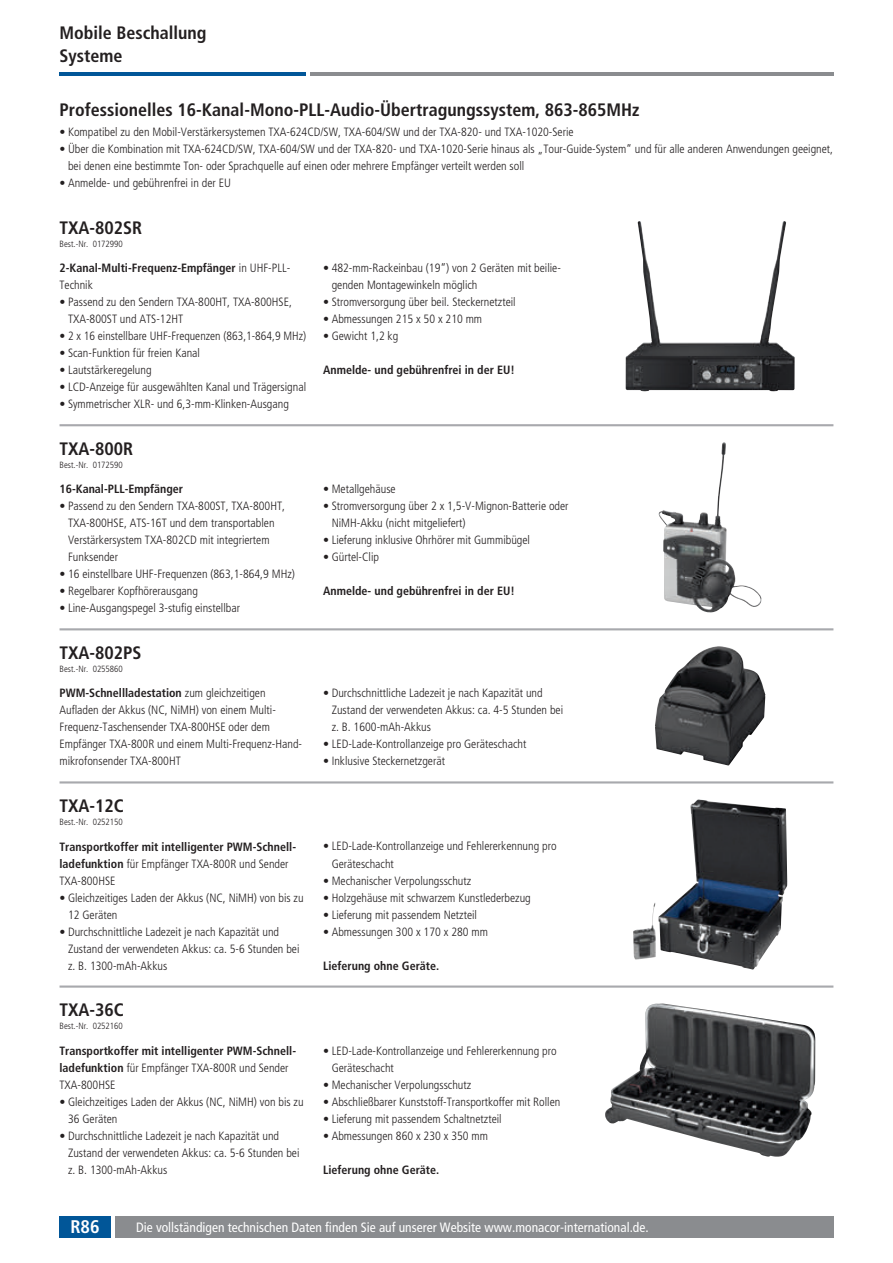
<style>
.page{position:relative;width:893px;height:1263px;background:#fff}
.page>*{position:absolute;margin:0;border:0;box-sizing:border-box;transform-origin:0 0}
.t1{font:700 condensed 18.3px "Frutiger LT Pro";color:#fff}
.t2{font:700 condensed 18px/22.5px "Frutiger LT Pro";color:#231f20}
.t3{font:condensed 13.5px "Frutiger LT Pro";color:#fff}
.t4{font:300 condensed 12px/17px "Frutiger LT Pro";color:#231f20}
.t5{font:700 condensed 12px/17px "Frutiger LT Pro";color:#231f20}
.t6{font:300 condensed 9px "Frutiger LT Pro";color:#231f20}
.s1{font-weight:300}
.s2{font-weight:700}
</style>
<div class="page">
<div style="left:60px;top:1216px;width:51px;height:21px;background:#015698"></div>
<div style="left:115px;top:1216px;width:718px;height:21px;background:#8a8c8f"></div>
<hr style="left:60px;top:72px;width:246px;height:3px;background:#015698">
<hr style="left:310px;top:72px;width:523px;height:3px;background:#8a8c8f">
<img style="left:626px;top:221px;width:169px;height:170px">
<img style="left:659px;top:442px;width:103px;height:170px">
<hr style="left:60px;top:424px;width:773px;height:2px;background:#a8a9ad">
<img style="left:655px;top:646px;width:110px;height:119px">
<hr style="left:60px;top:628px;width:773px;height:2px;background:#a8a9ad">
<img style="left:658px;top:799px;width:129px;height:170px">
<hr style="left:60px;top:781px;width:773px;height:2px;background:#a8a9ad">
<img style="left:605px;top:1003px;width:210px;height:154px">
<hr style="left:60px;top:985px;width:773px;height:3px;background:#a8a9ad">
<h2 class="t2" style="left:60px;top:22px;width:149px">Mobile Beschallung<br>Systeme</h2>
<h2 class="t2" style="left:60px;top:98px;width:582px">Professionelles 16-Kanal-Mono-PLL-Audio-Übertragungssystem, 863-865MHz</h2>
<p class="t4" style="left:60px;top:124px;width:516px">• Kompatibel zu den Mobil-Verstärkersystemen TXA‑624CD/SW, TXA‑604/SW und der TXA‑820- und TXA‑1020-Serie</p>
<p class="t4" style="left:68px;top:141px;width:767px;text-indent:-9px">• Über die Kombination mit TXA‑624CD/SW, TXA‑604/SW und der TXA‑820- und TXA‑1020-Serie hinaus als „Tour-Guide-System“ und für alle anderen Anwendungen geeignet, bei denen eine bestimmte Ton- oder Sprachquelle auf einen oder mehrere Empfänger verteilt werden soll</p>
<p class="t4" style="left:60px;top:175px;width:173px">• Anmelde- und gebührenfrei in der EU</p>
<h2 class="t2" style="left:60px;top:216px;width:84px">TXA-802SR</h2>
<p class="t6" style="left:60px;top:238px;width:65px">Best.-Nr. 0172990</p>
<p class="t5" style="left:60px;top:260px;width:232px">2-Kanal-Multi-Frequenz-Empfänger <span class="s1">in UHF-PLL-<br>Technik</span></p>
<p class="t4" style="left:68px;top:294px;width:225px;text-indent:-9px">• Passend zu den Sendern TXA‑800HT, TXA‑800HSE,<br>TXA‑800ST und ATS‑12HT</p>
<p class="t4" style="left:60px;top:328px;width:248px">• 2 x 16 einstellbare UHF-Frequenzen (863,1-864,9 MHz)</p>
<p class="t4" style="left:60px;top:345px;width:142px">• Scan-Funktion für freien Kanal</p>
<p class="t4" style="left:60px;top:362px;width:94px">• Lautstärkeregelung</p>
<p class="t4" style="left:60px;top:379px;width:248px">• LCD-Anzeige für ausgewählten Kanal und Trägersignal</p>
<p class="t4" style="left:60px;top:396px;width:231px">• Symmetrischer XLR- und 6,3-mm-Klinken-Ausgang</p>
<p class="t4" style="left:332px;top:260px;width:231px;text-indent:-9px">• 482-mm-Rackeinbau (19“) von 2 Geräten mit beilie&shy;genden Montagewinkeln möglich</p>
<p class="t4" style="left:323px;top:294px;width:194px">• Stromversorgung über beil. Steckernetzteil</p>
<p class="t4" style="left:323px;top:311px;width:161px">• Abmessungen 215 x 50 x 210 mm</p>
<p class="t4" style="left:323px;top:328px;width:77px">• Gewicht 1,2 kg</p>
<p class="t5" style="left:323px;top:362px;width:193px">Anmelde- und gebührenfrei in der EU!</p>
<h2 class="t2" style="left:60px;top:437px;width:75px">TXA-800R</h2>
<p class="t6" style="left:60px;top:459px;width:65px">Best.-Nr. 0172590</p>
<p class="t5" style="left:60px;top:481px;width:125px">16-Kanal-PLL-Empfänger</p>
<p class="t4" style="left:68px;top:498px;width:218px;text-indent:-9px">• Passend zu den Sendern TXA‑800ST, TXA‑800HT, TXA‑800HSE, ATS‑16T und dem transportablen Verstärkersystem TXA‑802CD mit integriertem Funksender</p>
<p class="t4" style="left:60px;top:566px;width:237px">• 16 einstellbare UHF-Frequenzen (863,1-864,9 MHz)</p>
<p class="t4" style="left:60px;top:583px;width:140px">• Regelbarer Kopfhörerausgang</p>
<p class="t4" style="left:60px;top:600px;width:182px">• Line-Ausgangspegel 3-stufig einstellbar</p>
<p class="t4" style="left:323px;top:481px;width:74px">• Metallgehäuse</p>
<p class="t4" style="left:332px;top:498px;width:238px;text-indent:-9px">• Stromversorgung über 2 x 1,5-V-Mignon-Batterie oder<br>NiMH-Akku (nicht mitgeliefert)</p>
<p class="t4" style="left:323px;top:532px;width:208px">• Lieferung inklusive Ohrhörer mit Gummibügel</p>
<p class="t4" style="left:323px;top:549px;width:57px">• Gürtel-Clip</p>
<p class="t5" style="left:323px;top:583px;width:193px">Anmelde- und gebührenfrei in der EU!</p>
<h2 class="t2" style="left:60px;top:642px;width:84px">TXA-802PS</h2>
<p class="t6" style="left:60px;top:663px;width:65px">Best.-Nr. 0255860</p>
<p class="t4" style="left:60px;top:685px;width:244px"><span class="s2">PWM-Schnellladestation</span> zum gleichzeitigen Aufladen der Akkus (NC, NiMH) von einem Multi-Frequenz-Taschensender TXA‑800HSE oder dem Empfänger TXA‑800R und einem Multi-Frequenz-Hand&shy;mikrofonsender TXA‑800HT</p>
<p class="t4" style="left:332px;top:685px;width:233px;text-indent:-9px">• Durchschnittliche Ladezeit je nach Kapazität und<br>Zustand der verwendeten Akkus: ca. 4-5 Stunden bei z. B. 1600-mAh-Akkus</p>
<p class="t4" style="left:323px;top:736px;width:205px">• LED-Lade-Kontrollanzeige pro Geräteschacht</p>
<p class="t4" style="left:323px;top:753px;width:123px">• Inklusive Steckernetzgerät</p>
<h2 class="t2" style="left:60px;top:795px;width:66px">TXA-12C</h2>
<p class="t6" style="left:60px;top:817px;width:65px">Best.-Nr. 0252150</p>
<p class="t5" style="left:60px;top:838px;width:238px">Transportkoffer mit intelligenter PWM-Schnell&shy;ladefunktion <span class="s1">für Empfänger TXA‑800R und Sender<br>TXA‑800HSE</span></p>
<p class="t4" style="left:68px;top:889px;width:237px;text-indent:-9px">• Gleichzeitiges Laden der Akkus (NC, NiMH) von bis zu<br>12 Geräten</p>
<p class="t4" style="left:68px;top:923px;width:233px;text-indent:-9px">• Durchschnittliche Ladezeit je nach Kapazität und<br>Zustand der verwendeten Akkus: ca. 5-6 Stunden bei z. B. 1300-mAh-Akkus</p>
<h2 class="t2" style="left:60px;top:999px;width:66px">TXA-36C</h2>
<p class="t6" style="left:60px;top:1021px;width:65px">Best.-Nr. 0252160</p>
<p class="t5" style="left:60px;top:1042px;width:238px">Transportkoffer mit intelligenter PWM-Schnell&shy;ladefunktion <span class="s1">für Empfänger TXA‑800R und Sender<br>TXA‑800HSE</span></p>
<p class="t4" style="left:68px;top:1093px;width:237px;text-indent:-9px">• Gleichzeitiges Laden der Akkus (NC, NiMH) von bis zu<br>36 Geräten</p>
<p class="t4" style="left:68px;top:1127px;width:233px;text-indent:-9px">• Durchschnittliche Ladezeit je nach Kapazität und<br>Zustand der verwendeten Akkus: ca. 5-6 Stunden bei z. B. 1300-mAh-Akkus</p>
<p class="t4" style="left:332px;top:838px;width:226px;text-indent:-9px">• LED-Lade-Kontrollanzeige und Fehlererkennung pro<br>Geräteschacht</p>
<p class="t4" style="left:323px;top:872px;width:150px">• Mechanischer Verpolungsschutz</p>
<p class="t4" style="left:323px;top:889px;width:209px">• Holzgehäuse mit schwarzem Kunstlederbezug</p>
<p class="t4" style="left:323px;top:906px;width:155px">• Lieferung mit passendem Netzteil</p>
<p class="t4" style="left:323px;top:923px;width:166px">• Abmessungen 300 x 170 x 280 mm</p>
<p class="t5" style="left:323px;top:957px;width:118px">Lieferung ohne Geräte.</p>
<p class="t4" style="left:332px;top:1042px;width:226px;text-indent:-9px">• LED-Lade-Kontrollanzeige und Fehlererkennung pro<br>Geräteschacht</p>
<p class="t4" style="left:323px;top:1076px;width:150px">• Mechanischer Verpolungsschutz</p>
<p class="t4" style="left:323px;top:1093px;width:239px">• Abschließbarer Kunststoff-Transportkoffer mit Rollen</p>
<p class="t4" style="left:323px;top:1110px;width:180px">• Lieferung mit passendem Schaltnetzteil</p>
<p class="t4" style="left:323px;top:1127px;width:166px">• Abmessungen 860 x 230 x 350 mm</p>
<p class="t5" style="left:323px;top:1161px;width:118px">Lieferung ohne Geräte.</p>
<h1 class="t1" style="left:70px;top:1216px;width:31px">R86</h1>
<p class="t3" style="left:136px;top:1219px;width:514px">Die vollständigen technischen Daten finden Sie auf unserer Website www.monacor-international.de.</p>
</div>
